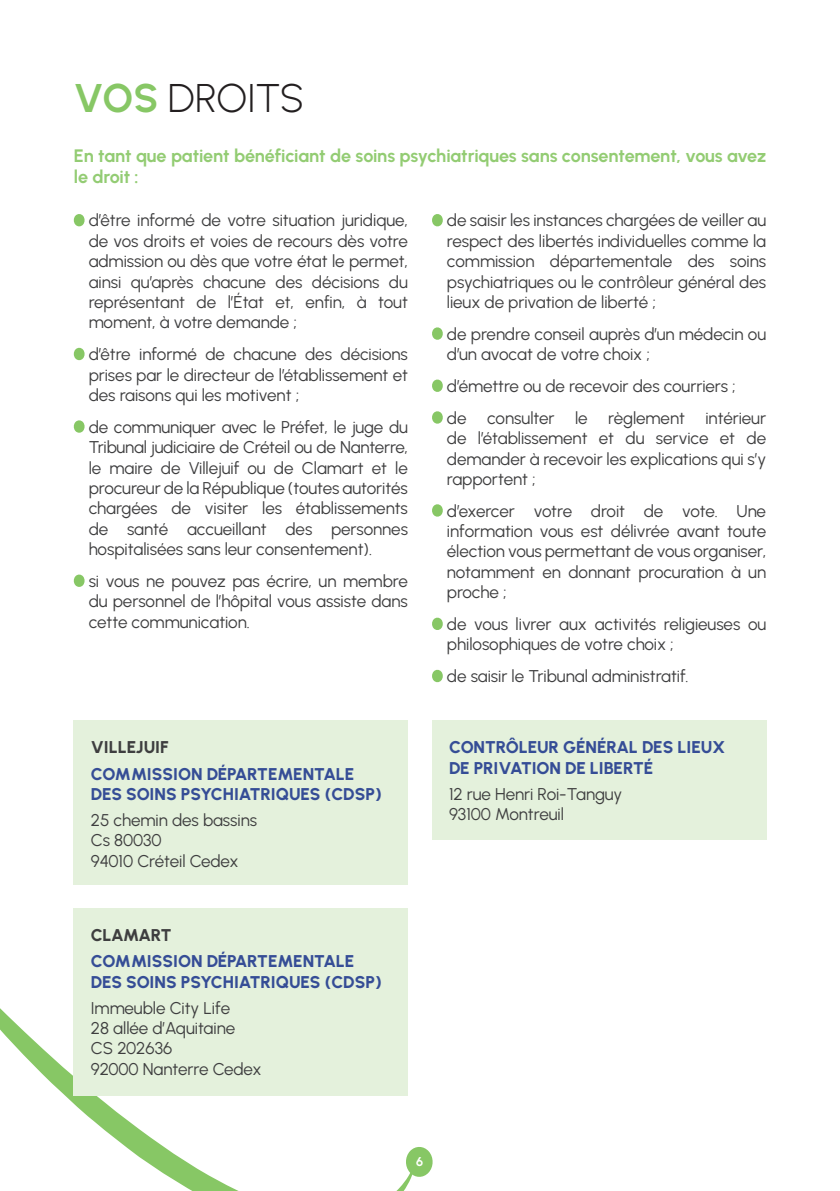
<style>
.page{position:relative;width:840px;height:1191px;background:#fff}
.page>*{position:absolute;margin:0;border:0;box-sizing:border-box;transform-origin:0 0}
.t1{font:40px "Urbanist";color:#231f20}
.t2{font:18px/21.6px "Urbanist";letter-spacing:-.01em;color:#93cc73}
.t3{font:17px/20.4px "Urbanist";letter-spacing:-.005em;color:#3e3e3f;text-align:justify}
.t4{font:17px/20.4px "Urbanist";color:#354d96}
.t5{font:17px "Urbanist";letter-spacing:-.025em;color:#3e3e3f}
.t6{font:12.8px "Urbanist";color:#fff}
.s1{color:#87c765}
</style>
<div class="page">
<svg style="left:73px;top:214px;width:12px;height:13px"></svg>
<svg style="left:73px;top:347px;width:12px;height:14px"></svg>
<svg style="left:73px;top:420px;width:12px;height:13px"></svg>
<svg style="left:73px;top:574px;width:12px;height:13px"></svg>
<svg style="left:432px;top:214px;width:11px;height:13px"></svg>
<svg style="left:432px;top:327px;width:11px;height:13px"></svg>
<svg style="left:432px;top:379px;width:11px;height:13px"></svg>
<svg style="left:432px;top:411px;width:11px;height:13px"></svg>
<svg style="left:432px;top:504px;width:11px;height:13px"></svg>
<svg style="left:432px;top:617px;width:11px;height:13px"></svg>
<svg style="left:432px;top:669px;width:11px;height:14px"></svg>
<div style="left:74px;top:720px;width:334px;height:164px;background:#e4f1dc"></div>
<div style="left:432px;top:720px;width:333px;height:119px;background:#e4f1dc"></div>
<svg style="left:413px;top:1147px;width:20px;height:30px"></svg>
<svg style="left:0;top:929px;width:413px;height:262px"></svg>
<div style="left:74px;top:908px;width:334px;height:187px;background:#e4f1dc"></div>
<h1 class="t1" style="left:74px;top:72px;width:232px"><span class="s1">VOS</span> DROITS</h1>
<p class="t2" style="left:74px;top:144px;width:693px">En tant que patient bénéficiant de soins psychiatriques sans consentement, vous avez le droit :</p>
<p class="t3" style="left:89px;top:210px;width:320px">d’être informé de votre situation juridique, de vos droits et voies de recours dès votre admission ou dès que votre état le permet, ainsi qu’après chacune des décisions du représentant de l’État et, enfin, à tout moment, à votre demande ;</p>
<p class="t3" style="left:89px;top:343px;width:320px">d’être informé de chacune des décisions prises par le directeur de l’établissement et des raisons qui les motivent ;</p>
<p class="t3" style="left:89px;top:416px;width:320px">de communiquer avec le Préfet, le juge du Tribunal judiciaire de Créteil ou de Nanterre, le maire de Villejuif ou de Clamart et le procureur de la République (toutes autorités chargées de visiter les établissements de santé accueillant des personnes hospitalisées sans leur consentement).</p>
<p class="t3" style="left:89px;top:570px;width:320px">si vous ne pouvez pas écrire, un membre du personnel de l’hôpital vous assiste dans cette communication.</p>
<p class="t3" style="left:446px;top:210px;width:320px">de saisir les instances chargées de veiller au respect des libertés individuelles comme la commission départementale des soins psychiatriques ou le contrôleur général des lieux de privation de liberté ;</p>
<p class="t3" style="left:446px;top:323px;width:320px">de prendre conseil auprès d’un médecin ou d’un avocat de votre choix ;</p>
<p class="t3" style="left:446px;top:369px;width:320px;line-height:31.8px">d’émettre ou de recevoir des courriers ;<br>de consulter le règlement intérieur</p>
<p class="t3" style="left:446px;top:427px;width:320px">de l’établissement et du service et de demander à recevoir les explications qui s’y rapportent ;</p>
<p class="t3" style="left:446px;top:500px;width:320px">d’exercer votre droit de vote. Une information vous est délivrée avant toute élection vous permettant de vous organiser, notamment en donnant procuration à un proche ;</p>
<p class="t3" style="left:446px;top:613px;width:320px">de vous livrer aux activités religieuses ou philosophiques de votre choix ;</p>
<p class="t3" style="left:446px;top:665px;width:243px">de saisir le Tribunal administratif.</p>
<p class="t3" style="left:91px;top:737px;width:79px">VILLEJUIF</p>
<p class="t4" style="left:91px;top:763px;width:292px">COMMISSION DÉPARTEMENTALE<br>DES SOINS PSYCHIATRIQUES (CDSP)</p>
<p class="t3" style="left:91px;top:809px;width:168px;text-align:left">25 chemin des bassins<br>Cs 80030<br>94010 Créteil Cedex</p>
<p class="t5" style="left:91px;top:924px;width:82px">CLAMART</p>
<p class="t4" style="left:91px;top:950px;width:292px">COMMISSION DÉPARTEMENTALE<br>DES SOINS PSYCHIATRIQUES (CDSP)</p>
<p class="t3" style="left:91px;top:997px;width:172px;text-align:left">Immeuble City Life<br>28 allée d’Aquitaine<br>CS 202636<br>92000 Nanterre Cedex</p>
<p class="t4" style="left:449px;top:737px;width:277px">CONTRÔLEUR GÉNÉRAL DES LIEUX<br>DE PRIVATION DE LIBERTÉ</p>
<p class="t3" style="left:449px;top:783px;width:175px">12 rue Henri Roi-Tanguy<br>93100 Montreuil</p>
<p class="t6" style="left:416px;top:1153px;width:8px">6</p>
</div>
